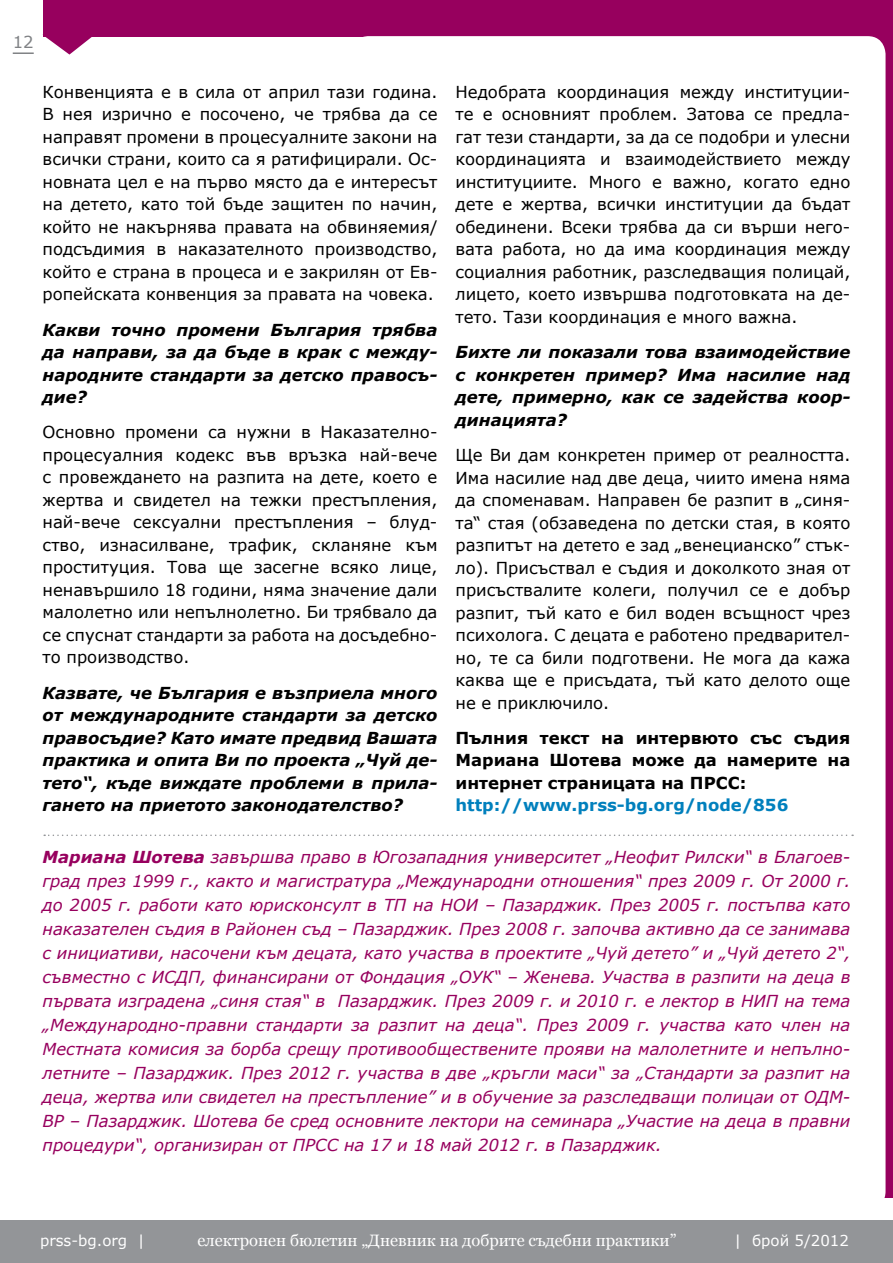
<style>
.page{position:relative;width:893px;height:1263px;background:#fff}
.page>*{position:absolute;margin:0;border:0;box-sizing:border-box;transform-origin:0 0}
.t1{font:16.5px/22.5px "Verdana";color:#000;text-align:justify}
.t2{font:italic 16.5px/24px "Verdana";color:#97005e;text-align:justify}
.t3{font:italic 700 16.5px/22.5px "Verdana";color:#000;text-align:justify}
.t4{font:700 16.5px/22.5px "Verdana";color:#000;text-align:justify}
.t5{font:16.5px "Georgia";color:#fff}
.t6{font:700 16.5px "Verdana";color:#0080bd}
.t7{font:16.5px "Verdana";color:#808285}
.t8{font:15px "Verdana";color:#fff}
.s1{font-weight:700}
</style>
<div class="page">
<div style="left:0;top:0;width:893px;height:36px;background:#97005e"></div>
<div style="left:856px;top:0;width:37px;height:1198px;background:#97005e"></div>
<div style="left:350px;top:36px;width:535px;height:1173px;background:#fff;border-radius:18px"></div>
<div style="left:0;top:0;width:43px;height:126px;background:#fff"></div>
<svg style="left:43px;top:36px;width:53px;height:19px"></svg>
<div style="left:0;top:1220px;width:893px;height:43px;background:#939598"></div>
<hr style="left:13px;top:52px;width:21px;height:2px;background:#808285">
<svg style="left:44px;top:834px;width:809px;height:2px"></svg>
<p class="t7" style="left:13px;top:32px;width:22px">12</p>
<p class="t1" style="left:455px;top:80px;width:396px">Недобрата координация между институции&shy;те е основният проблем. Затова се предла&shy;гат тези стандарти, за да се подобри и улесни координацията и взаимодействието между институциите. Много е важно, когато едно дете е жертва, всички институции да бъдат обединени. Всеки трябва да си върши него&shy;вата работа, но да има координация между социалния работник, разследващия полицай, лицето, което извършва подготовката на де&shy;тето. Тази координация е много важна.</p>
<p class="t3" style="left:455px;top:340px;width:396px">Бихте ли показали това взаимодействие с конкретен пример? Има насилие над дете, примерно, как се задейства коор&shy;динацията?</p>
<p class="t1" style="left:455px;top:443px;width:396px">Ще Ви дам конкретен пример от реалността.<br>Има насилие над две деца, чиито имена няма да споменавам. Направен бе разпит в „синя&shy;та“ стая (обзаведена по детски стая, в която разпитът на детето е зад „венецианско” стък&shy;ло). Присъствал е съдия и доколкото зная от присъствалите колеги, получил се е добър разпит, тъй като е бил воден всъщност чрез психолога. С децата е работено предварител&shy;но, те са били подготвени. Не мога да кажа каква ще е присъдата, тъй като делото още не е приключило.</p>
<p class="t4" style="left:455px;top:726px;width:396px">Пълния текст на интервюто със съдия Мариана Шотева може да намерите на интернет страницата на ПРСС:</p>
<p class="t6" style="left:455px;top:795px;width:334px">http://www.prss-bg.org/node/856</p>
<p class="t2" style="left:43px;top:845px;width:809px"><span class="s1">Мариана Шотева</span> завършва право в Югозападния университет „Неофит Рилски“ в Благоев&shy;град през 1999 г., както и магистратура „Международни отношения“ през 2009 г. От 2000 г. до 2005 г. работи като юрисконсулт в ТП на НОИ – Пазарджик. През 2005 г. постъпва като наказателен съдия в Районен съд – Пазарджик. През 2008 г. започва активно да се занимава с инициативи, насочени към децата, като участва в проектите „Чуй детето” и „Чуй детето 2“, съвместно с ИСДП, финансирани от Фондация „ОУК“ – Женева. Участва в разпити на деца в първата изградена „синя стая“ в Пазарджик. През 2009 г. и 2010 г. е лектор в НИП на тема „Международно-правни стандарти за разпит на деца“. През 2009 г. участва като член на Местната комисия за борба срещу противообществените прояви на малолетните и непълно&shy;летните – Пазарджик. През 2012 г. участва в две „кръгли маси“ за „Стандарти за разпит на деца, жертва или свидетел на престъпление” и в обучение за разследващи полицаи от ОДМ-ВР – Пазарджик. Шотева бе сред основните лектори на семинара „Участие на деца в правни процедури“, организиран от ПРСС на 17 и 18 май 2012 г. в Пазарджик.</p>
<p class="t1" style="left:43px;top:80px;width:396px">Конвенцията е в сила от април тази година.<br>В нея изрично е посочено, че трябва да се направят промени в процесуалните закони на всички страни, които са я ратифицирали. Ос&shy;новната цел е на първо място да е интересът на детето, като той бъде защитен по начин, който не накърнява правата на обвиняемия/ подсъдимия в наказателното производство, който е страна в процеса и е закрилян от Ев&shy;ропейската конвенция за правата на човека.</p>
<p class="t3" style="left:43px;top:318px;width:396px">Какви точно промени България трябва да направи, за да бъде в крак с между&shy;народните стандарти за детско правосъ&shy;дие?</p>
<p class="t1" style="left:43px;top:420px;width:396px">Основно промени са нужни в Наказателно&shy;процесуалния кодекс във връзка най-вече с провеждането на разпита на дете, което е жертва и свидетел на тежки престъпления, най-вече сексуални престъпления – блуд&shy;ство, изнасилване, трафик, скланяне към проституция. Това ще засегне всяко лице, ненавършило 18 години, няма значение дали малолетно или непълнолетно. Би трябвало да се спуснат стандарти за работа на досъдебно&shy;то производство.</p>
<p class="t3" style="left:43px;top:681px;width:396px">Казвате, че България е възприела много от международните стандарти за детско правосъдие? Като имате предвид Вашата практика и опита Ви по проекта „Чуй де&shy;тето“, къде виждате проблеми в прила&shy;гането на приетото законодателство?</p>
<p class="t8" style="left:40px;top:1231px;width:106px">prss-bg.org |</p>
<p class="t5" style="left:197px;top:1231px;width:481px">електронен бюлетин „Дневник на добрите съдебни практики”</p>
<p class="t8" style="left:735px;top:1231px;width:116px">| брой 5/2012</p>
</div>
